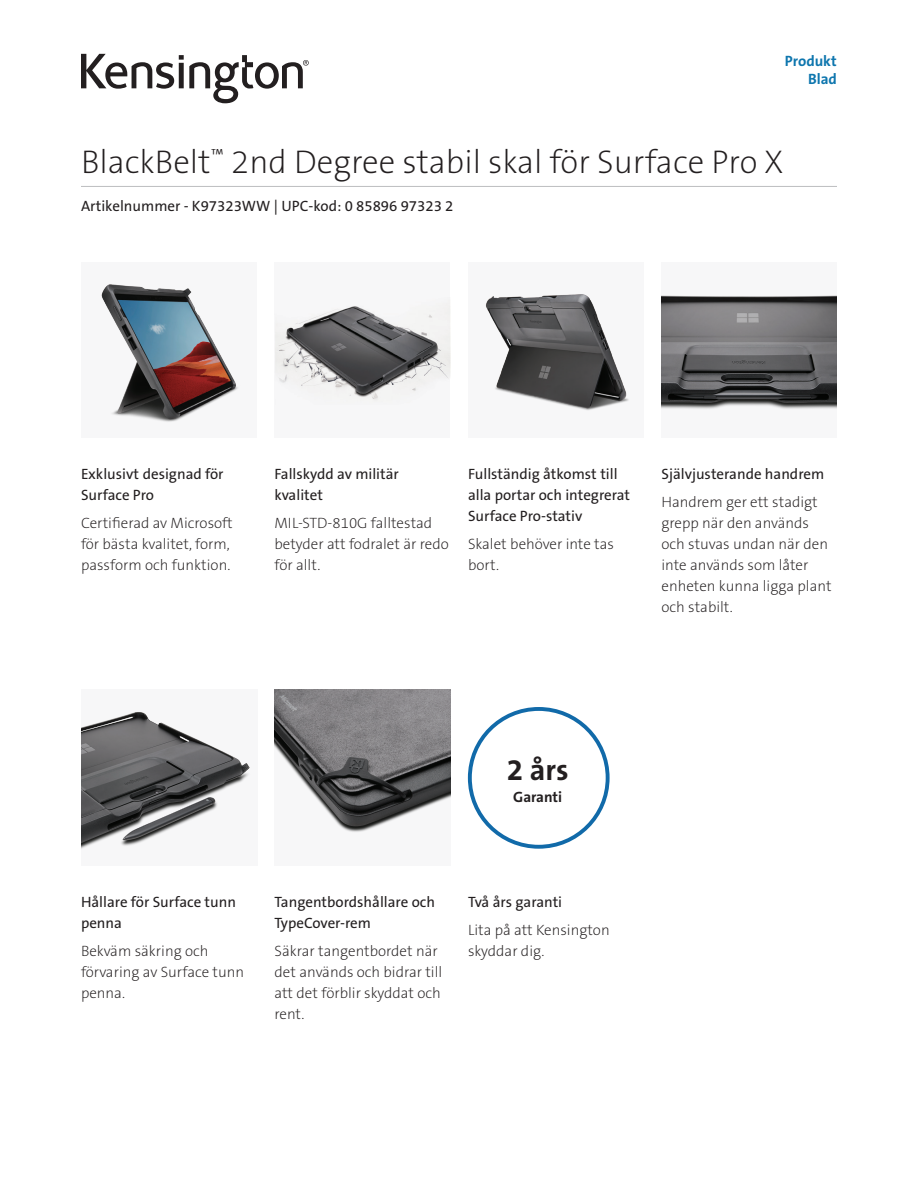
<style>
.page{position:relative;width:918px;height:1188px;background:#fff}
.page>*{position:absolute;margin:0;border:0;box-sizing:border-box;transform-origin:0 0}
.Main_Header{font:33px "The Sans KENSINGTON2 XL";color:#231f20}
.Body{font:30px "The Sans KENSINGTON7 Bd";color:#231f20}
.Body-2{font:15px/21px "The Sans KENSINGTON2 XL";color:#231f20}
.Body-3{font:15px/21px "The Sans KENSINGTON5 Rg";color:#231f20}
.Part_No__UPC{font:15px "The Sans KENSINGTON5 Rg";color:#231f20}
.Part_No__UPC-2{font:15px "The Sans KENSINGTON7 Bd";color:#0e76ae}
.Body-4{font:15px "The Sans KENSINGTON7 Bd";color:#231f20}
</style>
<div class="page">
<svg style="left:81px;top:54px;width:228px;height:49px"></svg>
<div style="left:81px;top:262px;width:176px;height:176px;background:#f7f7f8"></div>
<img style="left:101px;top:284px;width:137px;height:138px">
<img style="left:661px;top:295px;width:176px;height:115px">
<div style="left:274px;top:262px;width:176px;height:176px;background:#f7f7f8"></div>
<img style="left:275px;top:306px;width:175px;height:94px">
<div style="left:468px;top:262px;width:176px;height:176px;background:#f7f7f8"></div>
<img style="left:486px;top:294px;width:143px;height:116px">
<hr style="left:81px;top:186px;width:756px;height:1px;background:#bcbdc0">
<img style="left:81px;top:711px;width:169px;height:139px">
<div style="left:274px;top:690px;width:177px;height:176px;background:#f7f7f8"></div>
<img style="left:274px;top:690px;width:177px;height:142px">
<div style="left:468px;top:707px;width:142px;height:142px;border:4px solid #116aa9;border-radius:50%"></div>
<p class="Part_No__UPC-2" style="left:785px;top:53px;width:53px">Produkt</p>
<p class="Part_No__UPC-2" style="left:808px;top:71px;width:30px">Blad</p>
<p class="Main_Header" style="left:81px;top:144px;width:704px">BlackBelt<sup>™</sup> 2nd Degree stabil skal för Surface Pro X</p>
<p class="Part_No__UPC" style="left:81px;top:198px;width:374px">Artikelnummer - K97323WW | UPC-kod: 0 85896 97323 2</p>
<p class="Body-3" style="left:81px;top:464px;width:144px">Exklusivt designad för<br>Surface Pro</p>
<p class="Body-2" style="left:81px;top:513px;width:153px">Certifierad av Microsoft för bästa kvalitet, form, passform och funktion.</p>
<p class="Body-3" style="left:274px;top:464px;width:126px">Fallskydd av militär kvalitet</p>
<p class="Body-2" style="left:274px;top:513px;width:176px">MIL-STD-810G falltestad betyder att fodralet är redo för allt.</p>
<p class="Body-3" style="left:468px;top:464px;width:164px">Fullständig åtkomst till alla portar och integrerat<br>Surface Pro-stativ</p>
<p class="Body-2" style="left:468px;top:534px;width:148px">Skalet behöver inte tas bort.</p>
<p class="Body-3" style="left:662px;top:464px;width:164px">Självjusterande handrem</p>
<p class="Body-2" style="left:662px;top:492px;width:172px">Handrem ger ett stadigt grepp när den används och stuvas undan när den inte används som låter enheten kunna ligga plant och stabilt.</p>
<p class="Body" style="left:507px;top:753px;width:63px">2 års</p>
<p class="Body-4" style="left:513px;top:789px;width:50px">Garanti</p>
<p class="Body-3" style="left:81px;top:892px;width:157px">Hållare för Surface tunn penna</p>
<p class="Body-2" style="left:81px;top:941px;width:165px">Bekväm säkring och förvaring av Surface tunn penna.</p>
<p class="Body-3" style="left:274px;top:892px;width:162px">Tangentbordshållare och<br>TypeCover-rem</p>
<p class="Body-2" style="left:274px;top:941px;width:169px">Säkrar tangentbordet när det används och bidrar till att det förblir skyddat och rent.</p>
<p class="Body-3" style="left:468px;top:892px;width:96px">Två års garanti</p>
<p class="Body-2" style="left:468px;top:920px;width:143px">Lita på att Kensington skyddar dig.</p>
</div>
